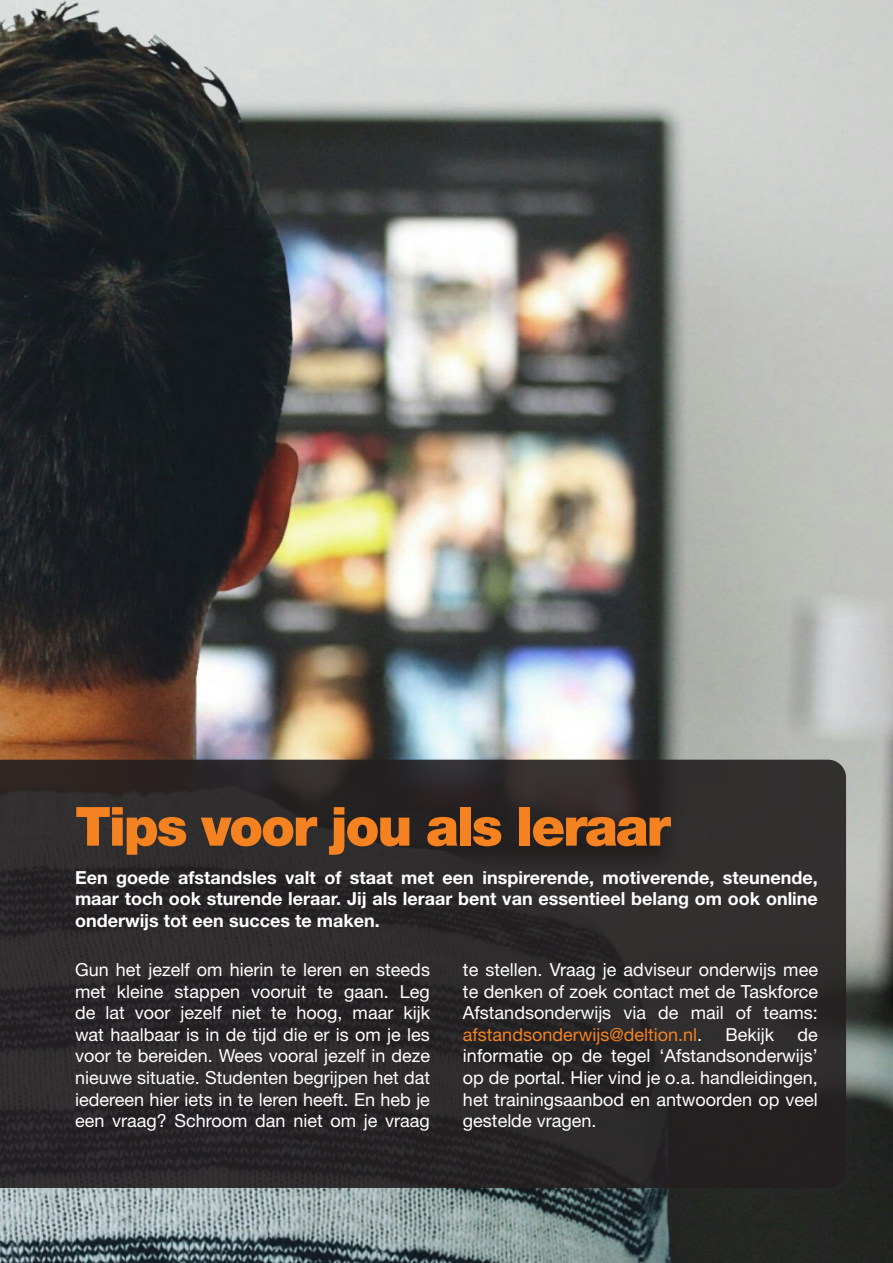
<style>
.page{position:relative;width:893px;height:1263px;background:#fff}
.page>*{position:absolute;margin:0;border:0;box-sizing:border-box;transform-origin:0 0}
.Kopteksten{font:900 54px "Helvetica Neue LT Std";letter-spacing:-.04em;color:#f58220}
.Platte_tekst_Roman{font:18px/21.6px "Helvetica Neue LT Std";color:#fff;text-align:justify}
.Subkoppen{font:700 18px/21.6px "Helvetica Neue LT Std";color:#fff;text-align:justify}
.s1{color:#f58220}
</style>
<div class="page">
<img style="left:0;top:0;width:893px;height:1263px">
<svg style="left:0;top:760px;width:846px;height:428px;background:#2a2829"></svg>
<p class="Kopteksten" style="left:75px;top:794px;width:597px">Tips voor jou als leraar</p>
<p class="Subkoppen" style="left:75px;top:866px;width:744px">Een goede afstandsles valt of staat met een inspirerende, motiverende, steunende, maar toch ook sturende leraar. Jij als leraar bent van essentieel belang om ook online onderwijs tot een succes te maken.</p>
<p class="Platte_tekst_Roman" style="left:463px;top:958px;width:356px">te stellen. Vraag je adviseur onderwijs mee te denken of zoek contact met de Taskforce Afstandsonderwijs via de mail of teams: <span class="s1">afstandsonderwijs@deltion.nl</span>.</p>
<p class="Platte_tekst_Roman" style="left:75px;top:958px;width:357px">Gun het jezelf om hierin te leren en steeds met kleine stappen vooruit te gaan. Leg de lat voor jezelf niet te hoog, maar kijk wat haalbaar is in de tijd die er is om je les voor te bereiden. Wees vooral jezelf in deze nieuwe situatie. Studenten begrijpen het dat iedereen hier iets in te leren heeft. En heb je een vraag? Schroom dan niet om je vraag</p>
<p class="Platte_tekst_Roman" style="left:463px;top:1023px;width:356px;text-indent:335px">de informatie op de tegel ‘Afstandsonderwijs’ op de portal. Hier vind je o.a. handleidingen, het trainingsaanbod en antwoorden op veel gestelde vragen.</p>
<p class="Platte_tekst_Roman" style="left:725px;top:1023px;width:50px">Bekijk</p>
</div>
